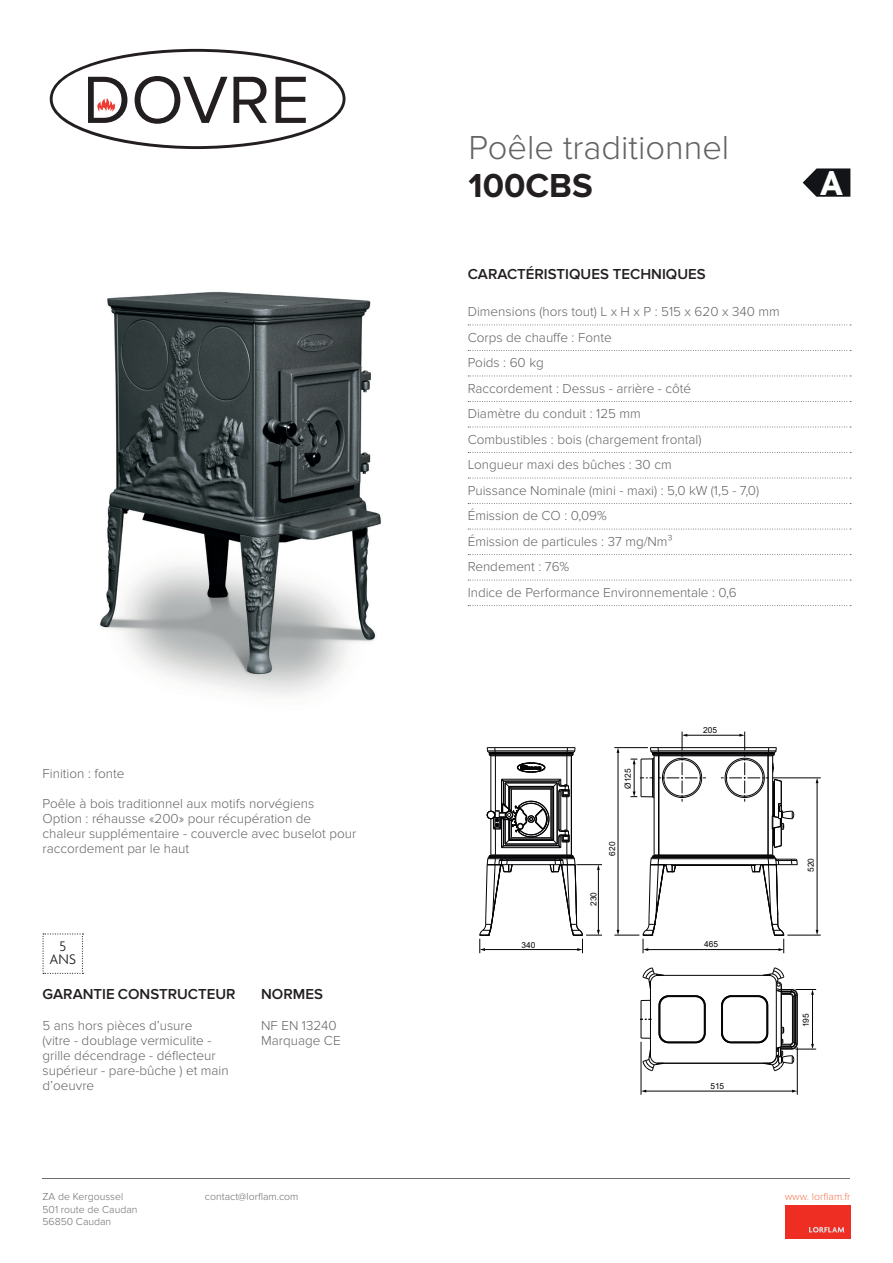
<style>
.page{position:relative;width:893px;height:1263px;background:#fff}
.page>*{position:absolute;margin:0;border:0;box-sizing:border-box;transform-origin:0 0}
.t1{font:69.15px "Proxima Nova";color:#231f20}
.t2{font:700 37.35px "Agenda";color:#fff}
.t3{font:300 34.5px "Proxima Nova";color:#636366}
.t4{font:700 34.5px "Proxima Nova";color:#231f20}
.t5{font:600 15px "Proxima Nova";color:#231f20}
.t6{font:300 15px/13.5px "Agenda";color:#231f20;text-align:center}
.t7{font:300 13.5px/25.5px "Proxima Nova";color:#636366}
.t8{font:300 10.5px/12.6px "Proxima Nova";color:#6c6d70}
.t9{font:300 10.5px "Proxima Nova";color:#f37653}
.t10{font:8.4px "Arial";color:#040406}
</style>
<div class="page">
<div style="left:785px;top:1205px;width:65px;height:34px;background:#ee2e22"></div>
<svg style="left:809px;top:1227px;width:35px;height:5px"></svg>
<hr style="left:43px;top:1178px;width:807px;height:1px;background:#6c6d70">
<svg style="left:43px;top:933px;width:40px;height:41px"></svg>
<hr style="left:659px;top:858px;width:109px;height:1px;background:#040406">
<hr style="left:658px;top:864px;width:111px;height:1px;background:#040406">
<hr style="left:672px;top:865px;width:83px;height:1px;background:#040406">
<hr style="left:654px;top:756px;width:1px;height:99px;background:#040406">
<hr style="left:659px;top:755px;width:109px;height:1px;background:#040406">
<hr style="left:659px;top:754px;width:109px;height:1px;background:#040406">
<hr style="left:659px;top:855px;width:109px;height:1px;background:#040406">
<hr style="left:659px;top:856px;width:109px;height:1px;background:#040406">
<hr style="left:659px;top:857px;width:109px;height:1px;background:#040406">
<hr style="left:658px;top:753px;width:1px;height:104px;background:#040406">
<hr style="left:658px;top:747px;width:111px;height:1px;background:#040406">
<hr style="left:658px;top:750px;width:110px;height:1px;background:#040406">
<hr style="left:659px;top:752px;width:109px;height:1px;background:#040406">
<hr style="left:659px;top:753px;width:109px;height:1px;background:#040406">
<hr style="left:650px;top:983px;width:1px;height:73px;background:#040406">
<hr style="left:658px;top:975px;width:111px;height:1px;background:#040406">
<hr style="left:658px;top:1063px;width:111px;height:1px;background:#040406">
<svg style="left:659px;top:995px;width:47px;height:49px"></svg>
<svg style="left:643px;top:968px;width:21px;height:21px"></svg>
<svg style="left:643px;top:1050px;width:21px;height:21px"></svg>
<hr style="left:817px;top:782px;width:1px;height:149px;background:#040406">
<hr style="left:618px;top:752px;width:1px;height:179px;background:#040406">
<hr style="left:645px;top:1091px;width:148px;height:1px;background:#040406">
<hr style="left:772px;top:778px;width:49px;height:1px;background:#040406">
<hr style="left:641px;top:1042px;width:1px;height:53px;background:#040406">
<hr style="left:647px;top:949px;width:132px;height:1px;background:#040406">
<hr style="left:787px;top:935px;width:34px;height:1px;background:#040406">
<hr style="left:614px;top:747px;width:34px;height:1px;background:#040406">
<hr style="left:797px;top:1047px;width:1px;height:48px;background:#040406">
<svg style="left:721px;top:968px;width:95px;height:103px"></svg>
<hr style="left:686px;top:735px;width:54px;height:1px;background:#040406">
<svg style="left:721px;top:731px;width:77px;height:222px"></svg>
<svg style="left:479px;top:747px;width:123px;height:206px"></svg>
<svg style="left:614px;top:855px;width:62px;height:98px"></svg>
<svg style="left:630px;top:731px;width:76px;height:71px"></svg>
<svg style="left:640px;top:1000px;width:10px;height:39px"></svg>
<img style="left:100px;top:291px;width:281px;height:404px">
<svg style="left:803px;top:168px;width:47px;height:29px"></svg>
<svg style="left:50px;top:49px;width:295px;height:100px"></svg>
<svg style="left:468px;top:325px;width:383px;height:1px"></svg>
<svg style="left:468px;top:350px;width:383px;height:1px"></svg>
<svg style="left:468px;top:376px;width:383px;height:1px"></svg>
<svg style="left:468px;top:401px;width:383px;height:1px"></svg>
<svg style="left:468px;top:427px;width:383px;height:1px"></svg>
<svg style="left:468px;top:452px;width:383px;height:1px"></svg>
<svg style="left:468px;top:478px;width:383px;height:1px"></svg>
<svg style="left:468px;top:503px;width:383px;height:1px"></svg>
<svg style="left:468px;top:529px;width:383px;height:1px"></svg>
<svg style="left:468px;top:554px;width:383px;height:1px"></svg>
<svg style="left:468px;top:580px;width:383px;height:1px"></svg>
<svg style="left:468px;top:605px;width:383px;height:1px"></svg>
<h1 class="t1" style="left:83px;top:48px;width:228px">DOVRE</h1>
<p class="t7" style="left:43px;top:761px;width:83px">Finition : fonte</p>
<p class="t7" style="left:43px;top:796px;width:315px;line-height:15px">Poêle à bois traditionnel aux motifs norvégiens Option : réhausse «200» pour récupération de chaleur supplémentaire - couvercle avec buselot pour raccordement par le haut</p>
<p class="t6" style="left:50px;top:939px;width:28px">5<br>ANS</p>
<p class="t5" style="left:43px;top:986px;width:195px">GARANTIE CONSTRUCTEUR</p>
<p class="t7" style="left:43px;top:1019px;width:188px;line-height:15px">5 ans hors pièces d’usure<br>(vitre - doublage vermiculite - grille décendrage - déflecteur supérieur - pare-bûche ) et main d’oeuvre</p>
<p class="t5" style="left:261px;top:986px;width:63px">NORMES</p>
<p class="t7" style="left:261px;top:1019px;width:81px;line-height:15px">NF EN 13240<br>Marquage CE</p>
<h3 class="t3" style="left:469px;top:128px;width:262px">Poêle traditionnel</h3>
<h3 class="t4" style="left:469px;top:165px;width:126px">100CBS</h3>
<p class="t5" style="left:468px;top:265px;width:239px">CARACTÉRISTIQUES TECHNIQUES</p>
<p class="t7" style="left:468px;top:299px;width:313px">Dimensions (hors tout) L x H x P : 515 x 620 x 340 mm<br>Corps de chauffe : Fonte<br>Poids : 60 kg<br>Raccordement : Dessus - arrière - côté<br>Diamètre du conduit : 125 mm<br>Combustibles : bois (chargement frontal)<br>Longueur maxi des bûches : 30 cm<br>Puissance Nominale (mini - maxi) : 5,0 kW (1,5 - 7,0)<br>Émission de CO : 0,09%<br>Émission de particules : 37 mg/Nm³<br>Rendement : 76%<br>Indice de Performance Environnementale : 0,6</p>
<h2 class="t2" style="left:820px;top:160px;width:25px">A</h2>
<p class="t10" style="left:622px;top:789px;width:22px;rotate:-90deg">Ø125</p>
<p class="t10" style="left:607px;top:855px;width:15px;rotate:-90deg">620</p>
<p class="t10" style="left:588px;top:906px;width:15px;rotate:-90deg">230</p>
<p class="t10" style="left:703px;top:724px;width:15px">205</p>
<p class="t10" style="left:521px;top:939px;width:15px">340</p>
<p class="t10" style="left:704px;top:938px;width:15px">465</p>
<p class="t10" style="left:710px;top:1080px;width:15px">515</p>
<p class="t10" style="left:805px;top:872px;width:15px;rotate:-90deg">520</p>
<p class="t10" style="left:800px;top:1027px;width:15px;rotate:-90deg">195</p>
<p class="t8" style="left:43px;top:1190px;width:97px">ZA de Kergoussel<br>501 route de Caudan<br>56850 Caudan</p>
<p class="t8" style="left:205px;top:1190px;width:95px">contact@lorflam.com</p>
<p class="t9" style="left:785px;top:1190px;width:67px">www. lorflam.fr</p>
</div>
